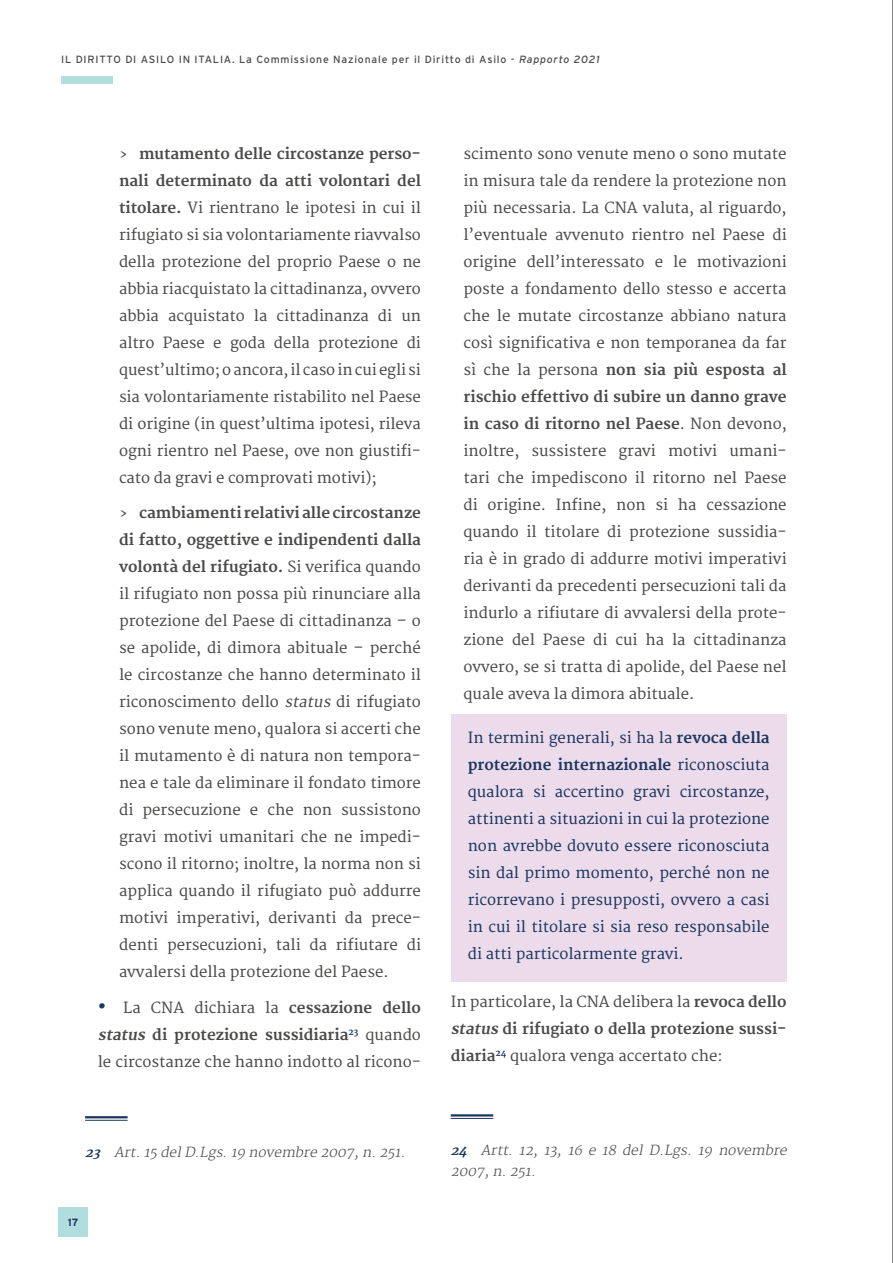
<style>
.page{position:relative;width:893px;height:1263px;background:#fff}
.page>*{position:absolute;margin:0;border:0;box-sizing:border-box;transform-origin:0 0}
.t1{font:15px/27px "Merriweather";color:#4a4a49;text-align:justify}
.t2{font:15px/27px "Merriweather";color:#1c3660;text-align:justify}
.t3{font:italic 300 13.5px/21px "Merriweather";color:#4a4a49}
.t4{font:10.5px "Interstate";letter-spacing:.075em;color:#4a4a49}
.t5{font:700 10.5px "Interstate";color:#1c3660}
.s1{font-style:italic}
.s2{font-weight:700}
.s3{font-weight:700;font-size:19.5px;color:#1c3660}
.s4{font-weight:700;font-style:italic}
.s5{font-weight:700;color:#1c3660}
</style>
<div class="page">
<div style="left:58px;top:1207px;width:30px;height:30px;background:#b2dddf"></div>
<div style="left:61px;top:76px;width:52px;height:7px;background:#b2dddf"></div>
<div style="left:451px;top:714px;width:336px;height:267px;background:#ecdceb"></div>
<hr style="left:85px;top:1116px;width:43px;height:2px;background:#1c3660">
<hr style="left:85px;top:1120px;width:43px;height:1px;background:#1c3660">
<hr style="left:451px;top:1114px;width:42px;height:2px;background:#1c3660">
<hr style="left:451px;top:1118px;width:42px;height:1px;background:#1c3660">
<hr style="left:892px;top:0;width:1px;height:1263px;background:#1a171c">
<p class="t4" style="left:61px;top:54px;width:540px">IL DIRITTO DI ASILO IN ITALIA. La Commissione Nazionale per il Diritto di Asilo - <span class="s1">Rapporto 2021</span></p>
<p class="t1" style="left:119px;top:140px;width:303px">› <span class="s2">mutamento delle circostanze perso&shy;nali determinato da atti volontari del titolare.</span> Vi rientrano le ipotesi in cui il rifugiato si sia volontariamente riavvalso della protezione del proprio Paese o ne abbia riacquistato la cittadinanza, ovvero abbia acquistato la cittadinanza di un altro Paese e goda della protezione di quest’ultimo; o ancora, il caso in cui egli si sia volontariamente ristabilito nel Paese di origine (in quest’ultima ipotesi, rileva ogni rientro nel Paese, ove non giustifi&shy;cato da gravi e comprovati motivi);</p>
<p class="t1" style="left:119px;top:500px;width:303px">› <span class="s2">cambiamenti relativi alle circostanze di fatto, oggettive e indipendenti dalla volontà del rifugiato.</span> Si verifica quando il rifugiato non possa più rinunciare alla protezione del Paese di cittadinanza – o se apolide, di dimora abituale – perché le circostanze che hanno determinato il riconoscimento dello <span class="s1">status</span> di rifugiato sono venute meno, qualora si accerti che il mutamento è di natura non tempora&shy;nea e tale da eliminare il fondato timore di persecuzione e che non sussistono gravi motivi umanitari che ne impedi&shy;scono il ritorno; inoltre, la norma non si applica quando il rifugiato può addurre motivi imperativi, derivanti da prece&shy;denti persecuzioni, tali da rifiutare di avvalersi della protezione del Paese.</p>
<p class="t1" style="left:98px;top:994px;width:325px"><span class="s3">•</span> La CNA dichiara la <span class="s2">cessazione dello </span><span class="s4">status</span> <span class="s2">di protezione sussidiaria</span><sup>23</sup> quando le circostanze che hanno indotto al ricono-</p>
<p class="t1" style="left:463px;top:140px;width:325px">scimento sono venute meno o sono mutate in misura tale da rendere la protezione non più necessaria. La CNA valuta, al riguardo, l’eventuale avvenuto rientro nel Paese di origine dell’interessato e le motivazioni poste a fondamento dello stesso e accerta che le mutate circostanze abbiano natura così significativa e non temporanea da far sì che la persona <span class="s2">non sia più esposta al rischio effettivo di subire un danno grave in caso di ritorno nel Paese</span>. Non devono, inoltre, sussistere gravi motivi umani&shy;tari che impediscono il ritorno nel Paese di origine. Infine, non si ha cessazione quando il titolare di protezione sussidia&shy;ria è in grado di addurre motivi imperativi derivanti da precedenti persecuzioni tali da indurlo a rifiutare di avvalersi della prote&shy;zione del Paese di cui ha la cittadinanza ovvero, se si tratta di apolide, del Paese nel quale aveva la dimora abituale.</p>
<p class="t2" style="left:468px;top:724px;width:303px">In termini generali, si ha la <span class="s2">revoca della protezione internazionale</span> riconosciuta qualora si accertino gravi circostanze, attinenti a situazioni in cui la protezione non avrebbe dovuto essere riconosciuta sin dal primo momento, perché non ne ricorrevano i presupposti, ovvero a casi in cui il titolare si sia reso responsabile di atti particolarmente gravi.</p>
<p class="t1" style="left:451px;top:989px;width:337px">In particolare, la CNA delibera la <span class="s2">revoca dello </span><span class="s4">status</span> <span class="s2">di rifugiato o della protezione sussi&shy;diaria</span><sup>24</sup> qualora venga accertato che:</p>
<p class="t3" style="left:85px;top:1142px;width:325px"><span class="s5">23</span> Art.15 delD.Lgs.19 novembre 2007,n.251.</p>
<p class="t5" style="left:68px;top:1216px;width:12px">17</p>
<p class="t3" style="left:451px;top:1140px;width:340px"><span class="s5">24</span> Artt. 12, 13, 16 e 18 del D.Lgs. 19 novembre<br>2007,n.251.</p>
</div>
